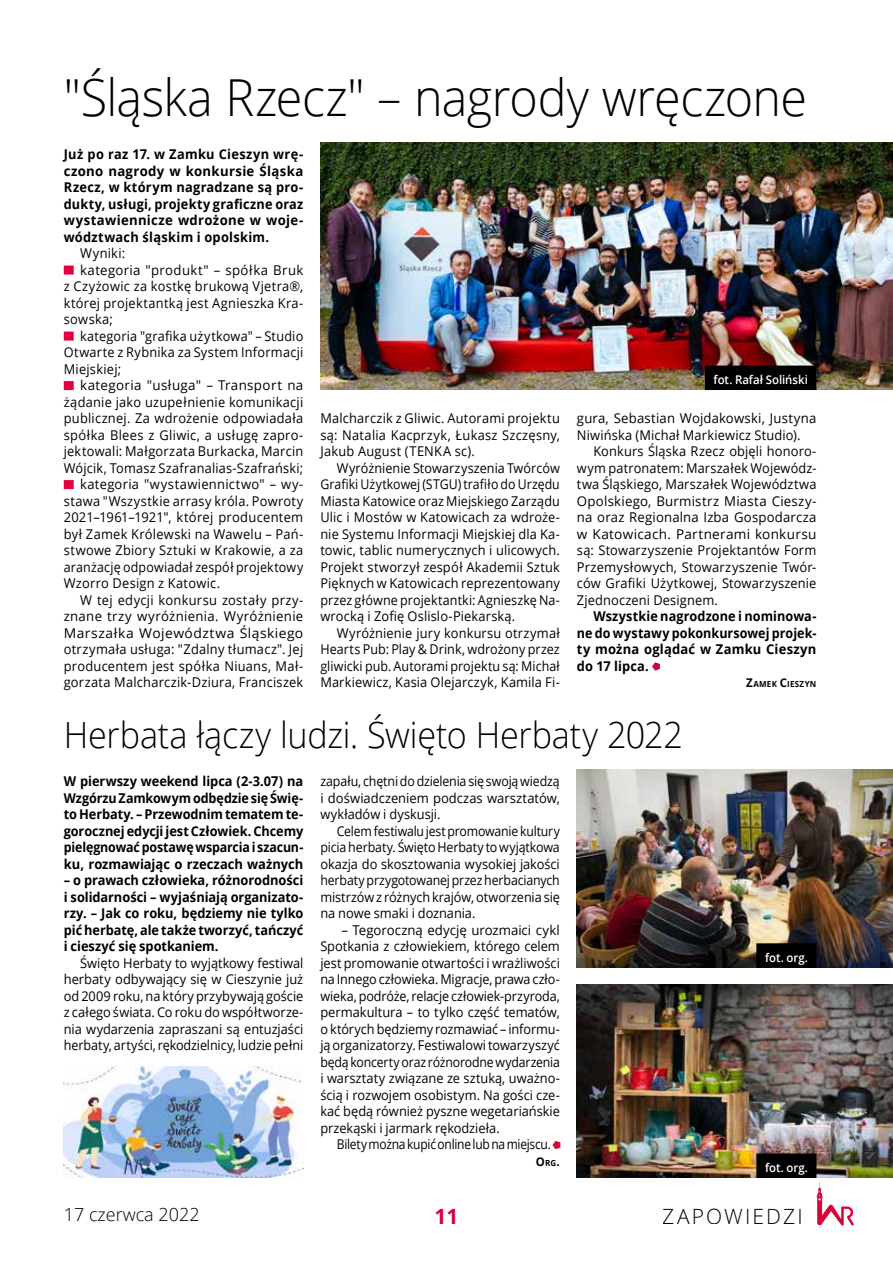
<style>
.page{position:relative;width:893px;height:1263px;background:#fff}
.page>*{position:absolute;margin:0;border:0;box-sizing:border-box;transform-origin:0 0}
.t1{font:300 51px "Open Sans";letter-spacing:-.01em;color:#000;scale:.95 1}
.t2{font:300 36px "Open Sans";letter-spacing:-.005em;color:#000;scale:.95 1}
.t3{font:300 21px "Open Sans";letter-spacing:.1em;color:#000}
.t4{font:700 21px "Open Sans";color:#d7033b}
.t5{font:300 18px "Open Sans";color:#000}
.t6{font:13.5px/16.5px "Open Sans";letter-spacing:.02em;color:#000;text-align:justify;scale:.95 1}
.t7{font:13.5px/16.5px "Open Sans";letter-spacing:.02em;color:#000}
.t8{font:700 13.5px/16.5px "Open Sans";letter-spacing:.005em;color:#000;text-align:justify;scale:.95 1}
.t9{font:13.5px/16.5px "Open Sans";letter-spacing:.02em;color:#000;text-align:justify;scale:.93 1}
.t10{font:13.5px/16.5px "Open Sans";letter-spacing:.02em;color:#000;text-align:justify;scale:.91 1}
.t11{font:13.5px/16.5px "Open Sans";letter-spacing:.02em;color:#000;text-align:justify;scale:.92 1}
.t12{font:13.5px "Open Sans";letter-spacing:.02em;color:#000;scale:.94 1}
.t13{font:700 13.5px/16.5px "Open Sans";letter-spacing:.005em;color:#000;text-align:justify;scale:.94 1}
.t14{font:13.5px "Open Sans";letter-spacing:.02em;color:#000;scale:.96 1}
.t15{font:13.5px "Open Sans";letter-spacing:-.02em;color:#000;scale:.89 1}
.t16{font:600 12px "Open Sans";color:#fff;scale:.95 1}
.t17{font:700 12px "Open Sans";color:#000;scale:.95 1}
.t18{font:700 8.4px "Open Sans";letter-spacing:.03em;color:#000;scale:.95 1}
.s1{font-size:12px}
.s2{font-size:8.4px}
</style>
<div class="page">
<svg style="left:816px;top:1182px;width:38px;height:43px"></svg>
<div style="left:64px;top:266px;width:10px;height:9px;background:#e40040"></div>
<div style="left:64px;top:332px;width:10px;height:9px;background:#e40040"></div>
<div style="left:64px;top:381px;width:10px;height:9px;background:#e40040"></div>
<div style="left:64px;top:480px;width:10px;height:9px;background:#e40040"></div>
<svg style="left:652px;top:662px;width:8px;height:9px"></svg>
<img style="left:320px;top:143px;width:573px;height:246px">
<svg style="left:552px;top:1141px;width:8px;height:8px"></svg>
<img style="left:577px;top:770px;width:316px;height:198px">
<img style="left:577px;top:984px;width:316px;height:194px">
<img style="left:64px;top:1067px;width:239px;height:111px">
<div style="left:705px;top:366px;width:111px;height:24px;background:#000"></div>
<div style="left:756px;top:943px;width:60px;height:25px;background:#000"></div>
<div style="left:756px;top:1153px;width:60px;height:25px;background:#000"></div>
<h1 class="t1" style="left:64px;top:62px;width:784px">"Śląska Rzecz" – nagrody wręczone</h1>
<p class="t8" style="left:64px;top:146px;width:254px">Już po raz 17. w Zamku Cieszyn wrę&shy;czono nagrody w konkursie Śląska Rzecz, w którym nagradzane są pro&shy;dukty, usługi, projekty graficzne oraz wystawiennicze wdrożone w woje&shy;wództwach śląskim i opolskim.</p>
<p class="t6" style="left:80px;top:245px;width:49px">Wyniki:</p>
<p class="t7" style="left:80px;top:261px;width:225px">kategoria "produkt" – spółka Bruk</p>
<p class="t6" style="left:64px;top:278px;width:254px">z Czyżowic za kostkę brukową Vjetra®,</p>
<p class="t6" style="left:64px;top:294px;width:254px">której projektantką jest Agnieszka Kra-</p>
<p class="t6" style="left:64px;top:311px;width:53px">sowska;</p>
<p class="t12" style="left:80px;top:326px;width:239px">kategoria "grafika użytkowa" – Studio</p>
<p class="t12" style="left:64px;top:343px;width:256px">Otwarte z Rybnika za System Informacji</p>
<p class="t6" style="left:64px;top:360px;width:62px">Miejskiej;</p>
<p class="t7" style="left:80px;top:377px;width:225px">kategoria "usługa" – Transport na</p>
<p class="t6" style="left:64px;top:393px;width:254px">żądanie jako uzupełnienie komunikacji</p>
<p class="t6" style="left:64px;top:410px;width:254px">publicznej. Za wdrożenie odpowiadała</p>
<p class="t6" style="left:64px;top:426px;width:254px">spółka Blees z Gliwic, a usługę zapro-</p>
<p class="t6" style="left:64px;top:443px;width:254px">jektowali: Małgorzata Burkacka, Marcin</p>
<p class="t12" style="left:64px;top:458px;width:256px">Wójcik, Tomasz Szafranalias-Szafrański;</p>
<p class="t14" style="left:80px;top:475px;width:234px">kategoria "wystawiennictwo" – wy-</p>
<p class="t6" style="left:64px;top:492px;width:254px">stawa "Wszystkie arrasy króla. Powroty</p>
<p class="t14" style="left:64px;top:508px;width:251px">2021–1961–1921", której producentem</p>
<p class="t6" style="left:64px;top:525px;width:254px">był Zamek Królewski na Wawelu – Pań-</p>
<p class="t6" style="left:64px;top:542px;width:254px">stwowe Zbiory Sztuki w Krakowie, a za</p>
<p class="t11" style="left:64px;top:558px;width:262px">aranżację odpowiadał zespół projektowy</p>
<p class="t6" style="left:64px;top:575px;width:166px">Wzorro Design z Katowic.</p>
<p class="t14" style="left:80px;top:590px;width:234px">W tej edycji konkursu zostały przy-</p>
<p class="t7" style="left:64px;top:608px;width:241px">znane trzy wyróżnienia. Wyróżnienie</p>
<p class="t7" style="left:64px;top:624px;width:241px">Marszałka Województwa Śląskiego</p>
<p class="t6" style="left:64px;top:641px;width:254px">otrzymała usługa: "Zdalny tłumacz". Jej</p>
<p class="t6" style="left:64px;top:657px;width:254px">producentem jest spółka Niuans, Mał-</p>
<p class="t6" style="left:64px;top:674px;width:254px">gorzata Malcharczik-Dziura, Franciszek</p>
<p class="t16" style="left:714px;top:371px;width:101px">fot. Rafał Soliński</p>
<p class="t7" style="left:577px;top:410px;width:241px">gura, Sebastian Wojdakowski, Justyna<br>Niwińska (Michał Markiewicz Studio).</p>
<p class="t6" style="left:577px;top:443px;width:254px;text-indent:17px">Konkurs Śląska Rzecz objęli honoro&shy;wym patronatem: Marszałek Wojewódz&shy;twa Śląskiego, Marszałek Województwa Opolskiego, Burmistrz Miasta Cieszy&shy;na oraz Regionalna Izba Gospodarcza w Katowicach. Partnerami konkursu są: Stowarzyszenie Projektantów Form Przemysłowych, Stowarzyszenie Twór&shy;ców Grafiki Użytkowej, Stowarzyszenie Zjednoczeni Designem.</p>
<p class="t13" style="left:577px;top:608px;width:256px;text-indent:16px">Wszystkie nagrodzone i nominowa&shy;ne do wystawy pokonkursowej projek&shy;ty można oglądać w Zamku Cieszyn do 17 lipca.</p>
<p class="t18" style="left:746px;top:678px;width:75px"><span class="s1">Z</span>AM EK <span class="s1">C</span>IESZYN</p>
<h2 class="t2" style="left:64px;top:710px;width:653px">Herbata łączy ludzi. Święto Herbaty 2022</h2>
<p class="t8" style="left:64px;top:773px;width:254px">W pierwszy weekend lipca (2-3.07) na Wzgórzu Zamkowym odbędzie się Świę&shy;to Herbaty. – Przewodnim tematem te&shy;gorocznej edycji jest Człowiek. Chcemy pielęgnować postawę wsparcia i szacun&shy;ku, rozmawiając o rzeczach ważnych</p>
<p class="t8" style="left:64px;top:872px;width:254px">– o prawach człowieka, różnorodności i solidarności – wyjaśniają organizato&shy;rzy. – Jak co roku, będziemy nie tylko pić herbatę, ale także tworzyć, tańczyć i cieszyć się spotkaniem.</p>
<p class="t6" style="left:64px;top:954px;width:254px;text-indent:17px">Święto Herbaty to wyjątkowy festiwal herbaty odbywający się w Cieszynie już od 2009 roku, na który przybywają goście z całego świata. Co roku do współtworze&shy;nia wydarzenia zapraszani są entuzjaści herbaty, artyści, rękodzielnicy, ludzie pełni</p>
<p class="t6" style="left:320px;top:410px;width:254px">Malcharczik z Gliwic. Autorami projektu są: Natalia Kacprzyk, Łukasz Szczęsny, Jakub August (TENKA sc).</p>
<p class="t9" style="left:320px;top:459px;width:259px;text-indent:16px">Wyróżnienie Stowarzyszenia Twórców Grafiki Użytkowej (STGU) trafiło do Urzędu Miasta Katowice oraz Miejskiego Zarządu Ulic i Mostów w Katowicach za wdroże&shy;nie Systemu Informacji Miejskiej dla Ka&shy;towic, tablic numerycznych i ulicowych.<br>Projekt stworzył zespół Akademii Sztuk Pięknych w Katowicach reprezentowany przez główne projektantki: Agnieszkę Na&shy;wrocką i Zofię Oslislo-Piekarską.</p>
<p class="t6" style="left:320px;top:624px;width:254px;text-indent:17px">Wyróżnienie jury konkursu otrzymał Hearts Pub: Play &amp; Drink, wdrożony przez gliwicki pub. Autorami projektu są: Michał Markiewicz, Kasia Olejarczyk, Kamila Fi-</p>
<p class="t11" style="left:320px;top:773px;width:262px">zapału, chętni do dzielenia się swoją wiedzą i doświadczeniem podczas warsztatów, wykładów i dyskusji.</p>
<p class="t10" style="left:320px;top:822px;width:265px;text-indent:16px">Celem festiwalu jest promowanie kultury picia herbaty. Święto Herbaty to wyjątkowa okazja do skosztowania wysokiej jakości herbaty przygotowanej przez herbacianych mistrzów z różnych krajów, otworzenia się na nowe smaki i doznania.</p>
<p class="t7" style="left:320px;top:921px;width:241px;text-align:justify;text-indent:21px">– Tegoroczną edycję urozmaici cykl Spotkania z człowiekiem, którego celem jest promowanie otwartości i wrażliwości na Innego człowieka. Migracje, prawa czło&shy;wieka, podróże, relacje człowiek-przyroda, permakultura – to tylko część tematów, o których będziemy rozmawiać – informu&shy;ją organizatorzy. Festiwalowi towarzyszyć będą koncerty oraz różnorodne wydarzenia i warsztaty związane ze sztuką, uważno&shy;ścią i rozwojem osobistym. Na gości cze&shy;kać będą również pyszne wegetariańskie przekąski i jarmark rękodzieła.</p>
<p class="t15" style="left:337px;top:1135px;width:242px">Bilety można kupić online lub na miejscu.</p>
<p class="t17" style="left:536px;top:1153px;width:27px">O<span class="s2">RG</span>.</p>
<p class="t16" style="left:765px;top:949px;width:47px">fot. org.</p>
<p class="t16" style="left:765px;top:1159px;width:47px">fot. org.</p>
<h3 class="t5" style="left:64px;top:1202px;width:137px">17 czerwca 2022</h3>
<h3 class="t4" style="left:434px;top:1201px;width:25px">11</h3>
<h3 class="t3" style="left:663px;top:1202px;width:141px">ZAPOWIEDZI</h3>
</div>
